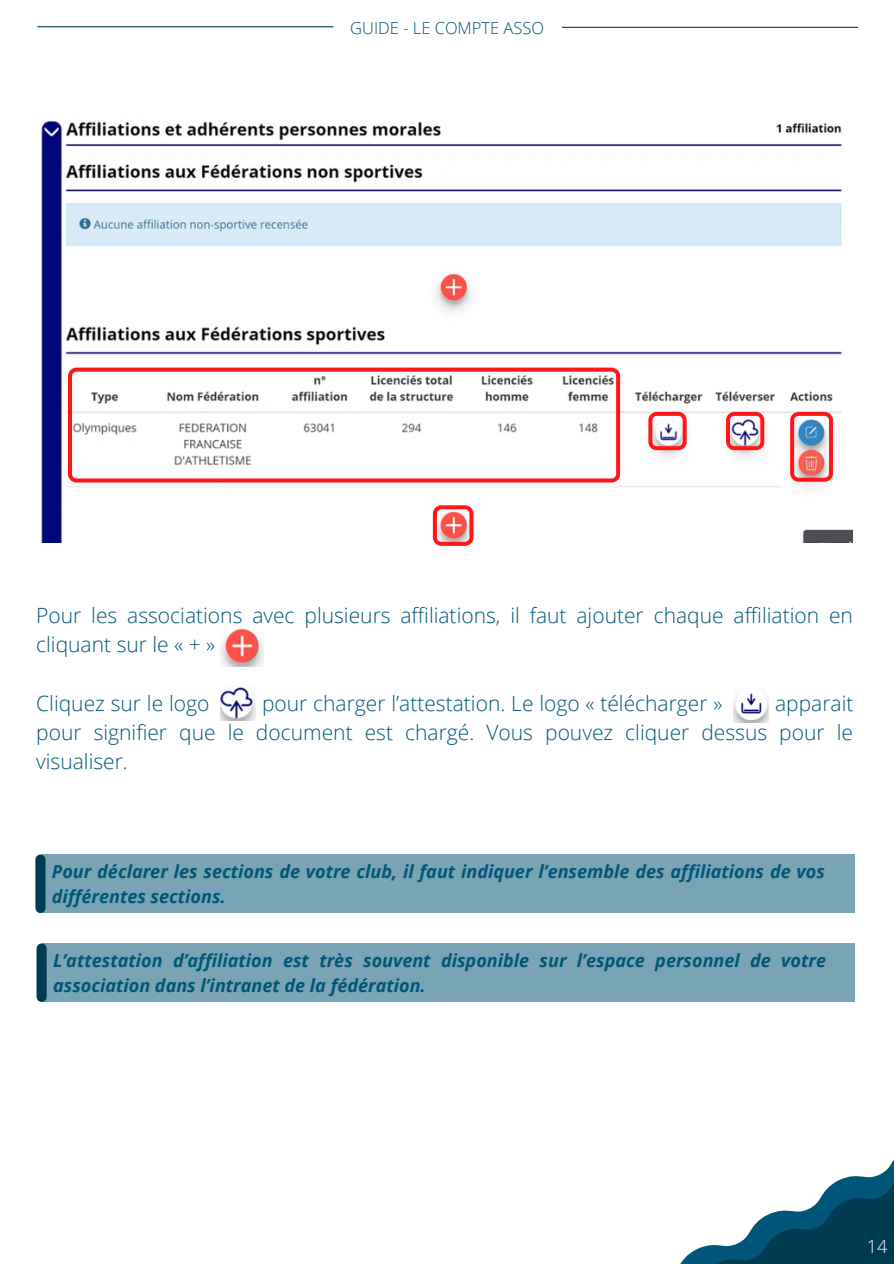
<style>
.page{position:relative;width:894px;height:1264px;background:#fff}
.page>*{position:absolute;margin:0;border:0;box-sizing:border-box;transform-origin:0 0}
.t1{font:300 21px/29.2px "Open Sans";color:#005678}
.t2{font:italic 700 18px/24.8px "Open Sans";color:#005678}
.t3{font:300 18px "Open Sans";color:#fff}
.t4{font:300 16.5px "Open Sans";color:#005678}
</style>
<div class="page">
<hr style="left:38px;top:26px;width:295px;height:1px;background:#003b54">
<hr style="left:562px;top:27px;width:295px;height:1px;background:#003b54">
<svg style="left:681px;top:1161px;width:212px;height:102px"></svg>
<img style="left:41px;top:120px;width:811px;height:423px">
<svg style="left:433px;top:505px;width:40px;height:41px;background:#f57877"></svg>
<svg style="left:790px;top:412px;width:42px;height:69px;background:#d08b94"></svg>
<img style="left:733px;top:693px;width:35px;height:29px">
<img style="left:220px;top:628px;width:43px;height:38px">
<img style="left:220px;top:687px;width:35px;height:33px">
<div style="left:42px;top:854px;width:812px;height:58px;background:#79a4b5"></div>
<div style="left:35px;top:859px;width:10px;height:49px;background:#003b54"></div>
<div style="left:43px;top:943px;width:811px;height:58px;background:#79a4b5"></div>
<div style="left:37px;top:948px;width:10px;height:48px;background:#003b54"></div>
<svg style="left:725px;top:412px;width:39px;height:38px"></svg>
<svg style="left:648px;top:412px;width:38px;height:38px"></svg>
<svg style="left:68px;top:367px;width:552px;height:115px"></svg>
<p class="t4" style="left:350px;top:16px;width:195px">GUIDE - LE COMPTE ASSO</p>
<p class="t1" style="left:36px;top:600px;width:818px">Pour les associations avec plusieurs affiliations, il faut ajouter chaque affiliation en cliquant sur le « + »</p>
<p class="t1" style="left:36px;top:688px;width:175px">Cliquez sur le logo</p>
<p class="t1" style="left:262px;top:688px;width:462px">pour charger l’attestation. Le logo « télécharger »</p>
<p class="t1" style="left:36px;top:688px;width:818px;text-align:justify;text-indent:738px">apparait pour signifier que le document est chargé. Vous pouvez cliquer dessus pour le visualiser.</p>
<p class="t2" style="left:52px;top:858px;width:774px">Pour déclarer les sections de votre club, il faut indiquer l’ensemble des affiliations de vos différentes sections.</p>
<p class="t2" style="left:53px;top:947px;width:774px">L’attestation d’affiliation est très souvent disponible sur l’espace personnel de votre association dans l’intranet de la fédération.</p>
<p class="t3" style="left:866px;top:1233px;width:22px">14</p>
</div>
